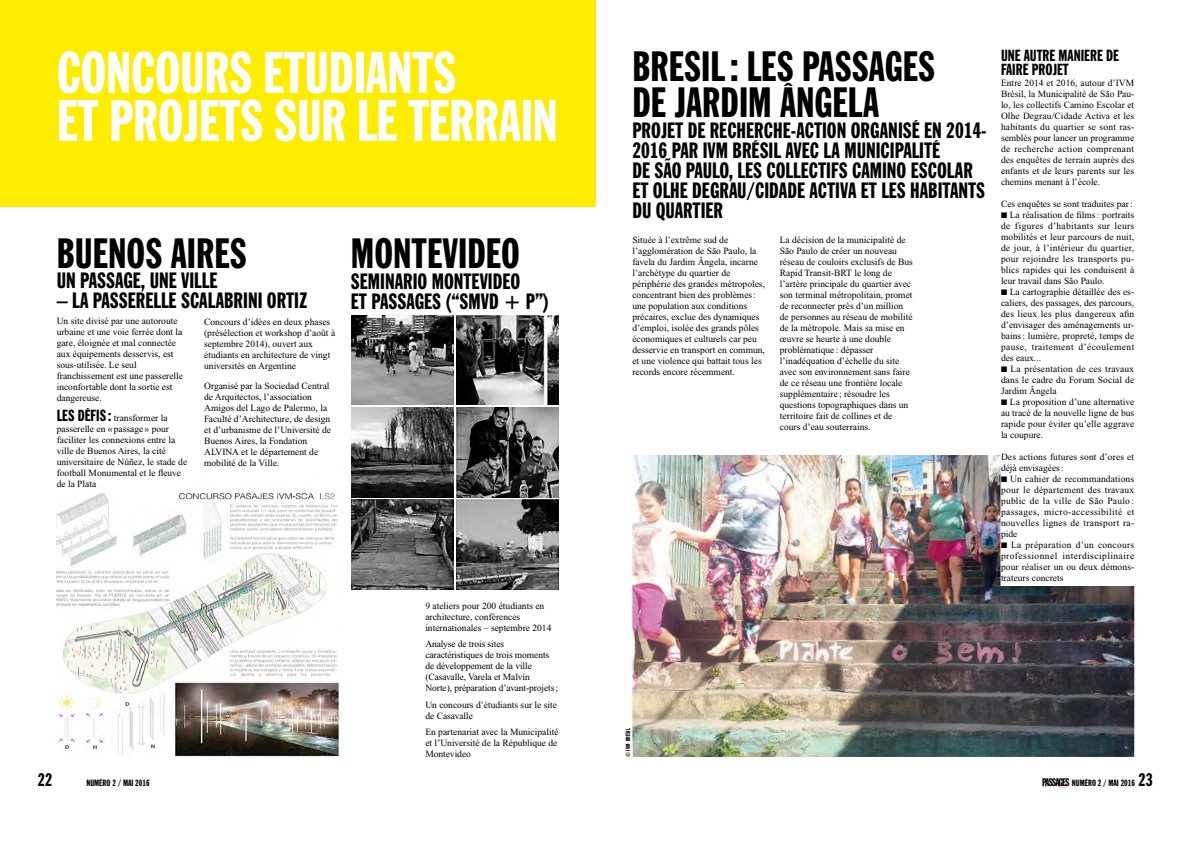
<style>
.page{position:relative;width:1191px;height:842px;background:#fff}
.page>*{position:absolute;margin:0;border:0;box-sizing:border-box;transform-origin:0 0}
.t1{font:700 58px/48px "Franklin Gothic Accents Shannon";color:#fff;text-align:right}
.t2{font:700 42px "Franklin Gothic Accents Shannon";color:#000}
.t3{font:700 22px/20px "Franklin Gothic Accents Shannon";color:#000}
.t4{font:700 18px "Franklin Gothic Accents Shannon";color:#000}
.t5{font:700 16px "Franklin Gothic Accents Shannon";color:#000}
.t6{font:700 10.9px "Franklin Gothic Accents Shannon";color:#000}
.t7{font:9.5px/11px "Times New Roman";color:#000}
.t8{font:700 9px "Franklin Gothic Accents Shannon";color:#000}
.t9{font:700 6px "Franklin Gothic Accents Shannon";color:#000}
.s1{font-family:"Franklin Gothic Accents Shannon";font-weight:700;font-size:16px}
.s2{font-size:10.9px}
.s3{font-size:18px}
</style>
<div class="page">
<svg style="left:1042px;top:785px;width:6px;height:3px"></svg>
<svg style="left:1056px;top:785px;width:11px;height:3px"></svg>
<div style="left:0;top:0;width:595px;height:207px;background:#ffed00"></div>
<img style="left:57px;top:492px;width:282px;height:265px">
<img style="left:351px;top:316px;width:103px;height:89px">
<img style="left:456px;top:316px;width:102px;height:89px">
<img style="left:351px;top:408px;width:103px;height:89px">
<img style="left:456px;top:408px;width:102px;height:89px">
<img style="left:351px;top:500px;width:103px;height:89px">
<img style="left:456px;top:500px;width:102px;height:89px">
<img style="left:632px;top:455px;width:502px;height:302px">
<div style="left:1001px;top:48px;width:133px;height:537px;background:#fff"></div>
<h1 class="t1" style="left:57px;top:49px;width:99px">CONCOURS</h1>
<h1 class="t1" style="left:263px;top:49px;width:22px">ETUDIA</h1>
<h1 class="t1" style="left:57px;top:49px;width:378px">NTS<br>ETPROJETS SUR LETERRAI</h1>
<h1 class="t1" style="left:532px;top:97px;width:27px">N</h1>
<h2 class="t2" style="left:57px;top:228px;width:130px">BUENOSAIRES</h2>
<h2 class="t2" style="left:351px;top:228px;width:77px">MONTEVIDEO</h2>
<h3 class="t3" style="left:57px;top:270px;width:162px">UN PASSAGE, UNE VILLE</h3>
<h3 class="t3" style="left:57px;top:290px;width:252px">– LA PASSERELLE SCALABRINI ORTIZ</h3>
<h3 class="t3" style="left:351px;top:271px;width:171px">SEMINARIO MONTEVIDEO<br>ET PASSAGES (“SMVD</h3>
<h3 class="t3" style="left:503px;top:291px;width:47px">+ P”)</h3>
<p class="t7" style="left:57px;top:316px;width:128px">Un site divisé par une autoroute urbaine et une voie ferrée dont la gare, éloignée et mal connectée aux équipements desservis, est sous-utilisée. Le seul franchissement est une passerelle inconfortable dont la sortie est dangereuse.</p>
<p class="t7" style="left:57px;top:413px;width:132px"><span class="s1">LES DÉFIS :</span> transformer la passerelle en «passage » pour faciliter les connexions entre la ville de Buenos Aires, la cité universitaire de Núñez, le stade de football Monumental et le fleuve de la Plata</p>
<p class="t7" style="left:204px;top:316px;width:133px">Concours d’idées en deux phases (présélection et workshop d’août à septembre 2014), ouvert aux étudiants en architecture de vingt universités en Argentine</p>
<p class="t7" style="left:204px;top:380px;width:128px">Organisé par la Sociedad Central de Arquitectos, l’association<br>Amigos del Lago de Palermo, la<br>Faculté d’Architecture, de design et d’urbanisme de l’Université de<br>Buenos Aires, la Fondation<br>ALVINA et le département de mobilité de la Ville.</p>
<h2 class="t2" style="left:632px;top:41px;width:14px">BRESIL</h2>
<h2 class="t2" style="left:730px;top:41px;width:90px">: LES PASSAGES</h2>
<h2 class="t2" style="left:632px;top:77px;width:72px">DE JARDIM</h2>
<h2 class="t2" style="left:780px;top:77px;width:52px">ÂNGELA</h2>
<h3 class="t3" style="left:632px;top:121px;width:356px">PROJET DE RECHERCHE-ACTION ORGANISÉ EN 2014- 2016 PAR IVM BRÉSIL AVEC LA MUNICIPALITÉ<br>DE SÃO PAULO, LES COLLECTIFS CAMINO ESCOLAR ET OLHE DEGRAU/CIDADE ACTIVA ET LES HABITANTS DU QUARTIER</h3>
<p class="t7" style="left:632px;top:234px;width:134px">Située à l’extrême sud de l’agglomération de São Paulo, la favela du Jardim Ângela, incarne l’archétype du quartier de périphérie des grandes métropoles, concentrant bien des problèmes: une population aux conditions précaires, exclue des dynamiques d’emploi, isolée des grands pôles économiques et culturels car peu desservie en transport en commun, et une violence qui battait tous les records encore récemment.</p>
<p class="t7" style="left:780px;top:234px;width:135px">La décision de la municipalité de<br>São Paulo de créer un nouveau réseau de couloirs exclusifs de Bus<br>Rapid Transit-BRT le long de l’artère principale du quartier avec son terminal métropolitain, promet de reconnecter près d’un million de personnes au réseau de mobilité de la métropole. Mais sa mise en œuvre se heurte à une double problématique : dépasser l’inadéquation d’échelle du site avec son environnement sans faire de ce réseau une frontière locale supplémentaire ; résoudre les questions topographiques dans un territoire fait de collines et de cours d’eau souterrains.</p>
<p class="t7" style="left:425px;top:600px;width:128px">9 ateliers pour 200 étudiants en architecture, conférences internationales – septembre 2014</p>
<p class="t7" style="left:425px;top:638px;width:134px">Analyse de trois sites caractéristiques de trois moments de développement de la ville (Casavalle, Varela et Malvín<br>Norte), préparation d’avant-projets;</p>
<p class="t7" style="left:425px;top:699px;width:133px">Un concours d’étudiants sur le site de Casavalle</p>
<p class="t7" style="left:425px;top:726px;width:135px;text-align:justify">En partenariat avec la Municipalité et l’Université de la République de Montevideo</p>
<p class="t9" style="left:624px;top:757px;width:30px;rotate:-90deg">© IVM BRÉSIL</p>
<h3 class="t5" style="left:1001px;top:46px;width:31px">UNE AUTRE</h3>
<h3 class="t5" style="left:1058px;top:46px;width:29px">MANIERE</h3>
<h3 class="t5" style="left:1106px;top:46px;width:7px">DE</h3>
<h3 class="t5" style="left:1001px;top:60px;width:2px">FAIRE</h3>
<h3 class="t5" style="left:1031px;top:60px;width:32px">PROJET</h3>
<p class="t7" style="left:1001px;top:77px;width:135px;text-align:justify">Entre 2014 et 2016, autour d’IVM Brésil, la Municipalité de São Pau&shy;lo, les collectifs Camino Escolar et Olhe Degrau/Cidade Activa et les habitants du quartier se sont ras&shy;semblés pour lancer un programme de recherche action comprenant des enquêtes de terrain auprès des enfants et de leurs parents sur les chemins menant à l’école.</p>
<p class="t7" style="left:1001px;top:198px;width:133px">Ces enquêtes se sont traduites par:</p>
<p class="t7" style="left:1001px;top:209px;width:135px;text-align:justify">■ La réalisation de films: portraits de figures d’habitants sur leurs mobilités et leur parcours de nuit, de jour, à l’intérieur du quartier, pour rejoindre les transports pu&shy;blics rapides qui les conduisent à leur travail dans São Paulo.</p>
<p class="t7" style="left:1001px;top:286px;width:135px;text-align:justify">■ La cartographie détaillée des es&shy;caliers, des passages, des parcours, des lieux les plus dangereux afin d’envisager des aménagements ur&shy;bains: lumière, propreté, temps de pause, traitement d’écoulement des eaux...</p>
<p class="t7" style="left:1001px;top:363px;width:135px;text-align:justify">■ La présentation de ces travaux dans le cadre du Forum Social de Jardim Ângela</p>
<p class="t7" style="left:1001px;top:396px;width:135px;text-align:justify">■ La proposition d’une alternative au tracé de la nouvelle ligne de bus rapide pour éviter qu’elle aggrave la coupure.</p>
<p class="t7" style="left:1001px;top:451px;width:135px">Des actions futures sont d’ores et déjà envisagées:</p>
<p class="t7" style="left:1001px;top:473px;width:135px;text-align:justify">■ Un cahier de recommandations pour le département des travaux public de la ville de São Paulo : passages, micro-accessibilité et nouvelles lignes de transport ra&shy;pide</p>
<p class="t7" style="left:1001px;top:539px;width:135px;text-align:justify">■ La préparation d’un concours professionnel interdisciplinaire pour réaliser un ou deux démons&shy;trateurs concrets</p>
<p class="t8" style="left:1045px;top:777px;width:109px"><span class="s2">AS AGES</span> NUMÉRO 2 / MAI 2016 <span class="s3">23</span></p>
<h3 class="t4" style="left:38px;top:769px;width:16px">22</h3>
<p class="t8" style="left:86px;top:777px;width:65px">NUMÉRO 2 / MAI 2016</p>
<p class="t6" style="left:1042px;top:776px;width:16px">P S</p>
</div>
